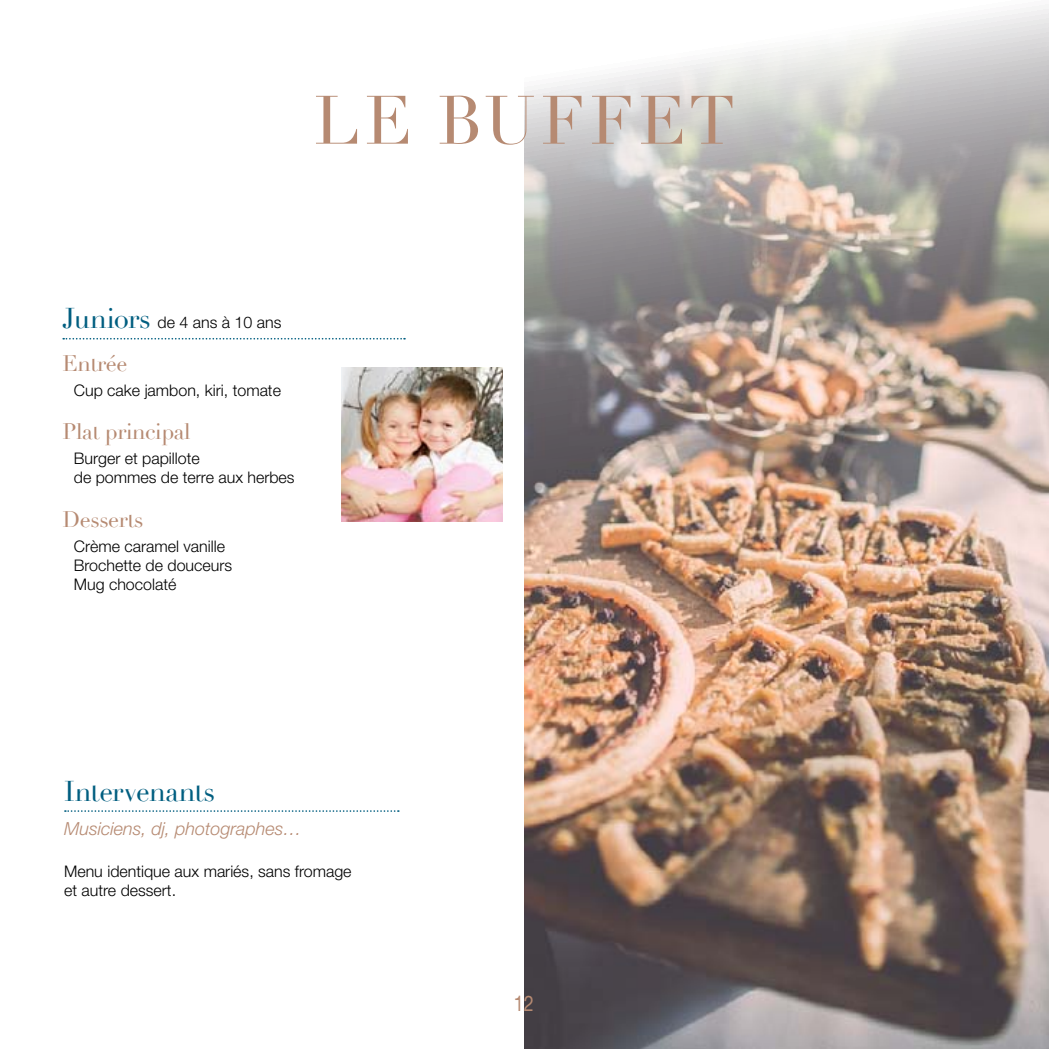
<style>
.page{position:relative;width:1049px;height:1049px;background:#fff}
.page>*{position:absolute;margin:0;border:0;box-sizing:border-box;transform-origin:0 0}
.t1{font:67.2px "Didot";color:#b68a72}
.t2{font:28px "Didot";color:#005e80}
.t3{font:22px "Didot";color:#b68a72}
.t4{font:21.6px "Helvetica Neue";color:#b68a72;scale:.83 1}
.t5{font:italic 300 18px "Helvetica Neue";color:#b68a72}
.t6{font:300 16px/19.2px "Helvetica Neue";color:#000}
.s1{font-family:"Didot";font-weight:400;font-size:28px;color:#005e80}
</style>
<div class="page">
<img style="left:524px;top:9px;width:525px;height:1040px">
<svg style="left:63px;top:338px;width:342px;height:1px"></svg>
<svg style="left:65px;top:810px;width:334px;height:2px"></svg>
<img style="left:341px;top:367px;width:161px;height:154px">
<h1 class="t1" style="left:314px;top:80px;width:422px">Le buffet</h1>
<p class="t6" style="left:62px;top:312px;width:221px"><span class="s1">Juniors</span> de 4 ans à 10 ans</p>
<h3 class="t3" style="left:62px;top:350px;width:67px">Entrée</h3>
<p class="t6" style="left:74px;top:380px;width:209px">Cup cake jambon, kiri, tomate</p>
<h3 class="t3" style="left:62px;top:418px;width:130px">Plat principal</h3>
<p class="t6" style="left:74px;top:449px;width:222px">Burger et papillote<br>de pommes de terre aux herbes</p>
<h3 class="t3" style="left:62px;top:506px;width:83px">Desserts</h3>
<p class="t6" style="left:74px;top:536px;width:160px">Crème caramel vanille<br>Brochette de douceurs<br>Mug chocolaté</p>
<h2 class="t2" style="left:64px;top:774px;width:153px">Intervenants</h2>
<p class="t5" style="left:64px;top:818px;width:239px">Musiciens, dj, photographes…</p>
<p class="t6" style="left:64px;top:861px;width:289px">Menu identique aux mariés, sans fromage et autre dessert.</p>
<h3 class="t4" style="left:514px;top:990px;width:26px">12</h3>
</div>
